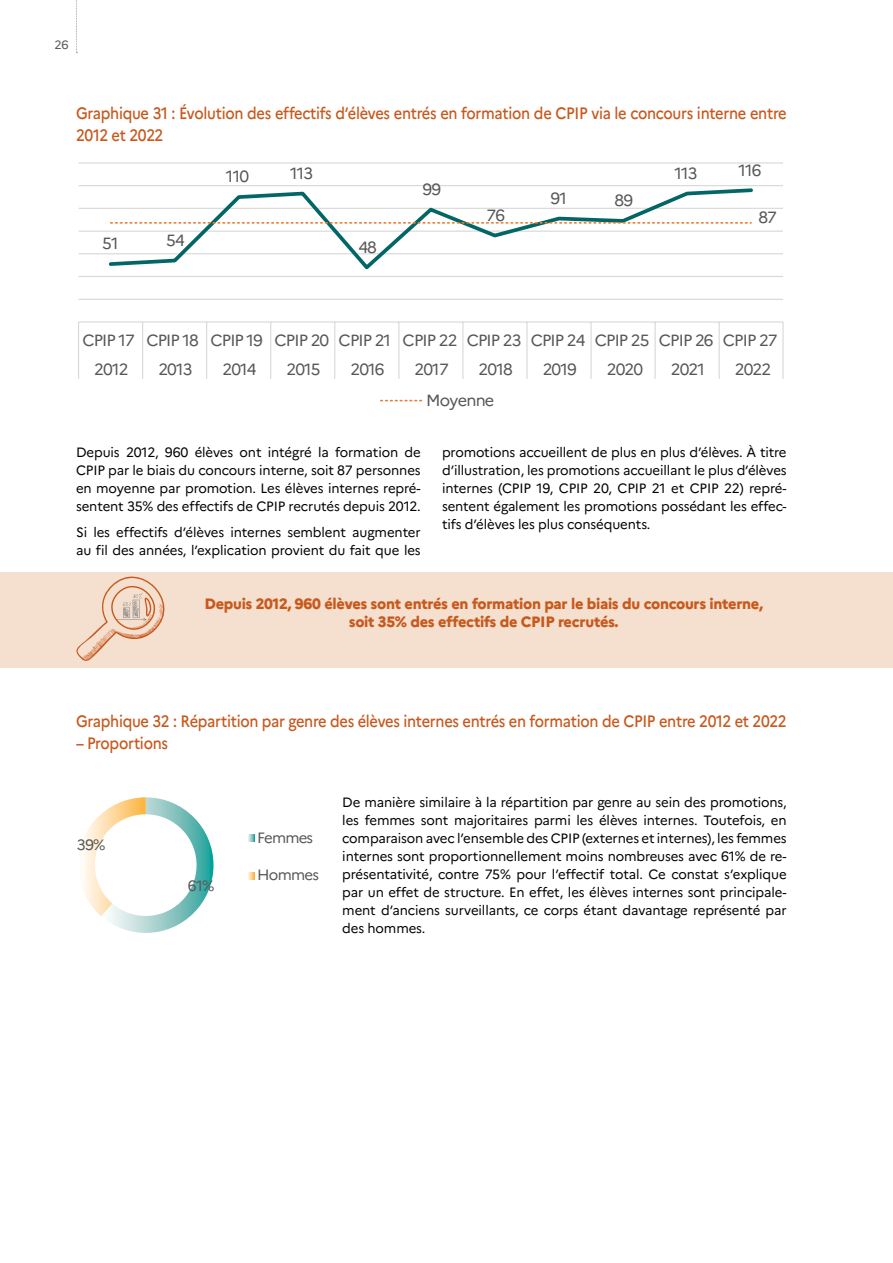
<style>
.page{position:relative;width:893px;height:1263px;background:#fff}
.page>*{position:absolute;margin:0;border:0;box-sizing:border-box;transform-origin:0 0}
.t1{font:500 16.5px/21.9px "Marianne";letter-spacing:-.02em;color:#c7591d;scale:.89 1}
.t2{font:16.2px/28.5px "Marianne";letter-spacing:-.05em;color:#575756}
.t3{font:800 15px/18px "Marianne";letter-spacing:-.02em;color:#c7591d;text-align:center}
.t4{font:15px "Marianne";letter-spacing:-.055em;color:#575756}
.t5{font:13.5px/18px "Marianne";letter-spacing:-.01em;color:#000;text-align:justify}
.t6{font:12px "Marianne";color:#575756}
</style>
<div class="page">
<svg style="left:76px;top:0;width:1px;height:53px"></svg>
<div style="left:0;top:572px;width:893px;height:96px;background:#f5dfce"></div>
<hr style="left:79px;top:162px;width:704px;height:2px;background:#d9d9d9">
<hr style="left:79px;top:185px;width:704px;height:1px;background:#d9d9d9">
<hr style="left:79px;top:208px;width:704px;height:1px;background:#d9d9d9">
<hr style="left:79px;top:231px;width:704px;height:1px;background:#d9d9d9">
<hr style="left:79px;top:253px;width:704px;height:1px;background:#d9d9d9">
<hr style="left:79px;top:276px;width:704px;height:1px;background:#d9d9d9">
<hr style="left:79px;top:299px;width:704px;height:1px;background:#d9d9d9">
<hr style="left:79px;top:321px;width:704px;height:2px;background:#d9d9d9">
<hr style="left:782px;top:322px;width:2px;height:28px;background:#d9d9d9">
<hr style="left:654px;top:322px;width:2px;height:28px;background:#d9d9d9">
<hr style="left:590px;top:322px;width:2px;height:28px;background:#d9d9d9">
<hr style="left:526px;top:322px;width:2px;height:28px;background:#d9d9d9">
<hr style="left:782px;top:350px;width:2px;height:29px;background:#d9d9d9">
<svg style="left:719px;top:323px;width:1px;height:56px"></svg>
<hr style="left:654px;top:350px;width:2px;height:29px;background:#d9d9d9">
<hr style="left:590px;top:350px;width:2px;height:29px;background:#d9d9d9">
<hr style="left:526px;top:350px;width:2px;height:29px;background:#d9d9d9">
<svg style="left:462px;top:323px;width:1px;height:56px"></svg>
<svg style="left:398px;top:323px;width:1px;height:56px"></svg>
<svg style="left:334px;top:323px;width:1px;height:56px"></svg>
<svg style="left:270px;top:323px;width:1px;height:56px"></svg>
<svg style="left:206px;top:323px;width:1px;height:56px"></svg>
<svg style="left:142px;top:323px;width:1px;height:56px"></svg>
<svg style="left:78px;top:322px;width:1px;height:57px"></svg>
<svg style="left:107px;top:188px;width:648px;height:82px"></svg>
<svg style="left:111px;top:222px;width:640px;height:2px"></svg>
<svg style="left:381px;top:400px;width:41px;height:1px"></svg>
<svg style="left:83px;top:797px;width:130px;height:136px"></svg>
<svg style="left:248px;top:835px;width:6px;height:7px"></svg>
<svg style="left:248px;top:872px;width:6px;height:7px"></svg>
<svg style="left:76px;top:576px;width:89px;height:85px"></svg>
<p class="t6" style="left:54px;top:37px;width:16px">26</p>
<p class="t1" style="left:76px;top:102px;width:800px">Graphique 31 : Évolution des effectifs d’élèves entrés en formation de CPIP via le concours interne entre<br>2012 et 2022</p>
<p class="t2" style="left:102px;top:229px;width:18px">51</p>
<p class="t2" style="left:166px;top:226px;width:20px">54</p>
<p class="t2" style="left:226px;top:162px;width:25px">110</p>
<p class="t2" style="left:290px;top:159px;width:25px">113</p>
<p class="t2" style="left:358px;top:233px;width:20px">48</p>
<p class="t2" style="left:422px;top:175px;width:20px">99</p>
<p class="t2" style="left:486px;top:201px;width:20px">76</p>
<p class="t2" style="left:551px;top:184px;width:18px">91</p>
<p class="t2" style="left:615px;top:186px;width:20px">89</p>
<p class="t2" style="left:674px;top:159px;width:25px">113</p>
<p class="t2" style="left:738px;top:156px;width:25px">116</p>
<p class="t2" style="left:758px;top:203px;width:20px">87</p>
<p class="t2" style="left:94px;top:326px;width:685px;text-indent:-12px">CPIP 17 CPIP 18 CPIP 19 CPIP 20 CPIP 21 CPIP 22 CPIP 23 CPIP 24 CPIP 25 CPIP 26 CPIP 27<br>2012</p>
<p class="t2" style="left:158px;top:354px;width:36px">2013</p>
<p class="t2" style="left:222px;top:354px;width:36px">2014</p>
<p class="t2" style="left:286px;top:354px;width:36px">2015</p>
<p class="t2" style="left:350px;top:354px;width:36px">2016</p>
<p class="t2" style="left:415px;top:354px;width:36px">2017</p>
<p class="t2" style="left:479px;top:354px;width:36px">2018</p>
<p class="t2" style="left:543px;top:354px;width:36px">2019</p>
<p class="t2" style="left:607px;top:354px;width:38px">2020</p>
<p class="t2" style="left:671px;top:354px;width:36px">2021</p>
<p class="t2" style="left:735px;top:354px;width:38px">2022</p>
<p class="t2" style="left:426px;top:385px;width:69px">Moyenne</p>
<p class="t5" style="left:76px;top:443px;width:346px">Depuis 2012, 960 élèves ont intégré la formation de CPIP par le biais du concours interne, soit 87 personnes en moyenne par promotion. Les élèves internes repré&shy;sentent 35% des effectifs de CPIP recrutés depuis 2012.</p>
<p class="t5" style="left:76px;top:523px;width:346px">Si les effectifs d’élèves internes semblent augmenter au fil des années, l’explication provient du fait que les</p>
<p class="t5" style="left:442px;top:443px;width:346px">promotions accueillent de plus en plus d’élèves. À titre d’illustration, les promotions accueillant le plus d’élèves internes (CPIP 19, CPIP 20, CPIP 21 et CPIP 22) repré&shy;sentent également les promotions possédant les effec&shy;tifs d’élèves les plus conséquents.</p>
<p class="t3" style="left:204px;top:594px;width:560px">Depuis 2012, 960 élèves sont entrés en formation par le biais du concours interne, soit 35% des effectifs de CPIP recrutés.</p>
<p class="t1" style="left:76px;top:710px;width:800px">Graphique 32 : Répartition par genre des élèves internes entrés en formation de CPIP entre 2012 et 2022</p>
<p class="t1" style="left:76px;top:732px;width:105px">– Proportions</p>
<p class="t4" style="left:77px;top:835px;width:30px">39%</p>
<p class="t4" style="left:188px;top:877px;width:28px">61%</p>
<p class="t4" style="left:257px;top:828px;width:57px">Femmes</p>
<p class="t4" style="left:257px;top:866px;width:63px">Hommes</p>
<p class="t5" style="left:342px;top:794px;width:446px">De manière similaire à la répartition par genre au sein des promotions, les femmes sont majoritaires parmi les élèves internes. Toutefois, en comparaison avec l’ensemble des CPIP (externes et internes), les femmes internes sont proportionnellement moins nombreuses avec 61% de re&shy;présentativité, contre 75% pour l’effectif total. Ce constat s’explique par un effet de structure. En effet, les élèves internes sont principale&shy;ment d’anciens surveillants, ce corps étant davantage représenté par des hommes.</p>
</div>
